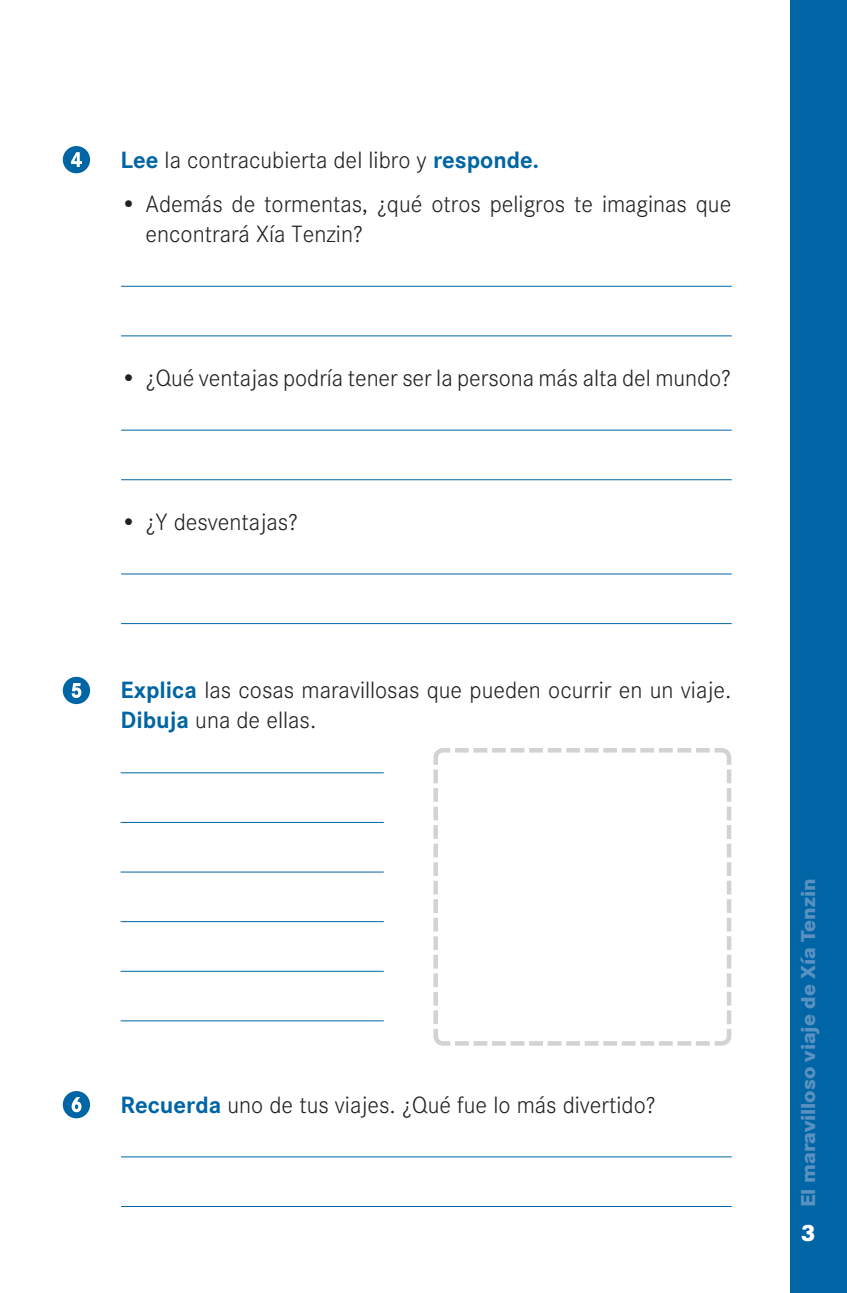
<style>
.page{position:relative;width:847px;height:1293px;background:#fff}
.page>*{position:absolute;margin:0;border:0;box-sizing:border-box;transform-origin:0 0}
.t1{font:300 24.5px/29.8px "Corporate S";color:#231f20}
.t2{font:800 24.5px "Corporate S";color:#fff}
.t3{font:800 21px "Corporate S";color:#5a91c2}
.s1{font-weight:700;color:#0065a4}
</style>
<div class="page">
<svg style="left:63px;top:146px;width:27px;height:27px"></svg>
<hr style="left:121px;top:286px;width:610px;height:1px;background:#0065a4">
<hr style="left:121px;top:335px;width:610px;height:1px;background:#0065a4">
<hr style="left:121px;top:430px;width:610px;height:1px;background:#0065a4">
<hr style="left:121px;top:479px;width:610px;height:1px;background:#0065a4">
<hr style="left:121px;top:573px;width:610px;height:1px;background:#0065a4">
<hr style="left:121px;top:623px;width:610px;height:1px;background:#0065a4">
<svg style="left:63px;top:677px;width:27px;height:27px"></svg>
<svg style="left:433px;top:748px;width:299px;height:298px"></svg>
<hr style="left:121px;top:772px;width:262px;height:1px;background:#0065a4">
<hr style="left:121px;top:822px;width:262px;height:1px;background:#0065a4">
<hr style="left:121px;top:871px;width:262px;height:1px;background:#0065a4">
<hr style="left:121px;top:921px;width:262px;height:1px;background:#0065a4">
<hr style="left:121px;top:971px;width:262px;height:1px;background:#0065a4">
<hr style="left:121px;top:1020px;width:262px;height:1px;background:#0065a4">
<svg style="left:63px;top:1091px;width:27px;height:27px"></svg>
<hr style="left:121px;top:1156px;width:610px;height:1px;background:#0065a4">
<hr style="left:121px;top:1206px;width:610px;height:1px;background:#0065a4">
<div style="left:790px;top:0;width:56px;height:1293px;background:#0065a4"></div>
<p class="t1" style="left:121px;top:147px;width:420px"><span class="s1">Lee</span> la contracubierta del libro y <span class="s1">responde.</span></p>
<p class="t1" style="left:145px;top:192px;width:587px;text-indent:-25px">• Además de tormentas, ¿qué otros peligros te imaginas que encontrará Xía Tenzin?</p>
<p class="t1" style="left:121px;top:365px;width:612px">• ¿Qué ventajas podría tener ser la persona más alta del mundo?</p>
<p class="t1" style="left:121px;top:509px;width:179px">• ¿Y desventajas?</p>
<p class="t1" style="left:121px;top:678px;width:612px"><span class="s1">Explica</span> las cosas maravillosas que pueden ocurrir en un viaje.<br><span class="s1">Dibuja</span> una de ellas.</p>
<p class="t1" style="left:121px;top:1092px;width:536px"><span class="s1">Recuerda</span> uno de tus viajes. ¿Qué fue lo más diver tido?</p>
<p class="t3" style="left:800px;top:1207px;width:330px;rotate:-90deg">El maravilloso viaje de Xía Tenzin</p>
<p class="t2" style="left:800px;top:1223px;width:17px">3</p>
</div>
